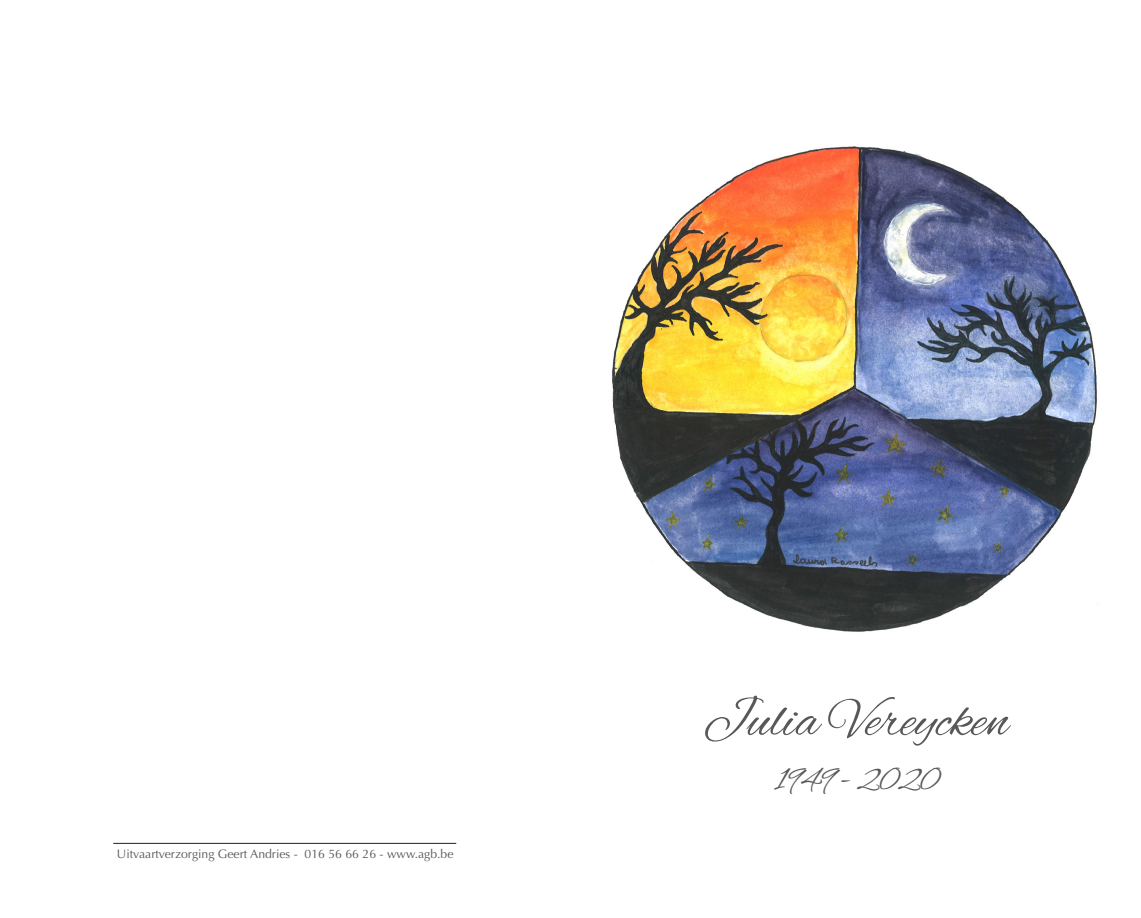
<style>
.page{position:relative;width:1141px;height:918px;background:#fff}
.page>*{position:absolute;margin:0;border:0;box-sizing:border-box;transform-origin:0 0}
.t1{font:54.25px "Alex Brush";color:#57585a}
.t2{font:33.25px "Alex Brush";color:#57585a}
.t3{font:12.25px "Optima";color:#57585a}
</style>
<div class="page">
<hr style="left:113px;top:843px;width:343px;height:1px;background:#231f20">
<img style="left:612px;top:146px;width:485px;height:486px">
<p class="t3" style="left:117px;top:846px;width:338px">Uitvaartverzorging Geert Andries - 016 56 66 26 - www.agb.be</p>
<p class="t1" style="left:703px;top:690px;width:307px">Julia Vereycken</p>
<p class="t2" style="left:774px;top:762px;width:166px">1949 - 2020</p>
</div>
